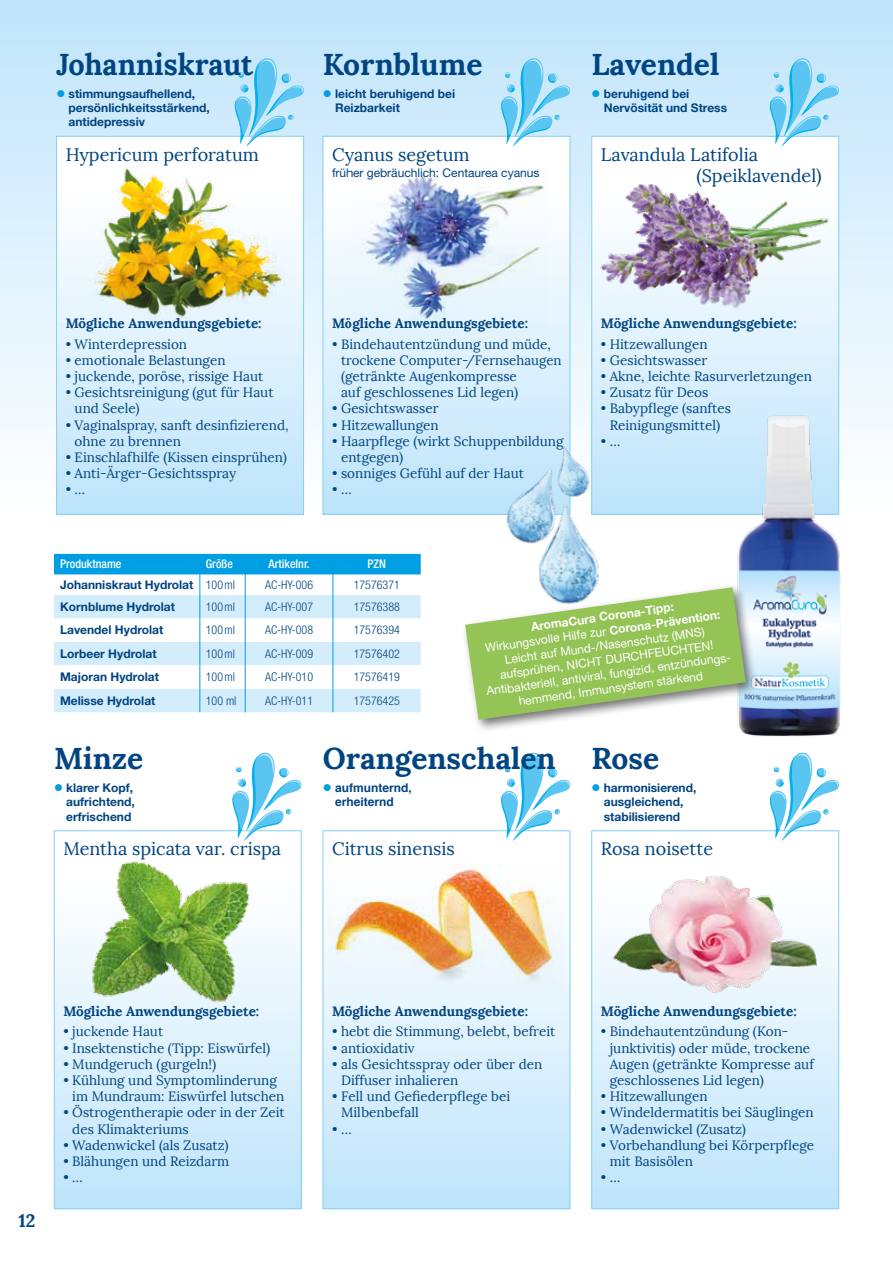
<style>
.page{position:relative;width:893px;height:1263px;background:#fff}
.page>*{position:absolute;margin:0;border:0;box-sizing:border-box;transform-origin:0 0}
.t1{font:700 30px "Lora";color:#004481}
.t2{font:700 30px "Lora";color:#004481;scale:.96 1}
.t3{font:18px/21.6px "Lora";color:#004481}
.t4{font:700 18px "Lora";color:#004481}
.t5{font:13.5px/16.2px "Lora";color:#004481}
.t6{font:700 13.5px "Lora";color:#004481}
.t7{font:700 12px/14.4px "Helvetica Neue LT Std";color:#004481}
.t8{font:12px/14.4px "Helvetica Neue LT Std";color:#fff;text-align:center}
.t9{font:300 condensed 12px "Helvetica Neue LT Std";color:#004481}
.t10{font:12px "Helvetica Neue LT Std";color:#004481}
.t11{font:500 condensed 12px "Helvetica Neue LT Std";color:#fff}
.t12{font:700 12px/14.4px "Helvetica";color:#004481;text-align:center}
.s1{color:#009fe3}
.s2{font-weight:300;font-stretch:condensed}
.s3{font-weight:700}
</style>
<div class="page">
<div style="left:0;top:0;width:893px;height:591px;background:linear-gradient(to bottom,#c0e5fb,#fff)"></div>
<div style="left:592px;top:136px;width:247px;height:378px;background:linear-gradient(to bottom,#fff,#bfe5fb)"></div>
<svg style="left:769px;top:57px;width:71px;height:90px;background:#a3ddf7"></svg>
<img style="left:593px;top:173px;width:243px;height:148px">
<div style="left:323px;top:136px;width:247px;height:378px;background:linear-gradient(to bottom,#fff,#bfe5fb)"></div>
<div style="left:323px;top:136px;width:247px;height:378px;border:1px solid #83d0f5"></div>
<svg style="left:500px;top:57px;width:71px;height:90px;background:#a3ddf7"></svg>
<img style="left:351px;top:169px;width:196px;height:163px">
<div style="left:54px;top:831px;width:247px;height:378px;background:linear-gradient(to bottom,#fff,#bfe5fb)"></div>
<div style="left:54px;top:830px;width:247px;height:379px;border:1px solid #83d0f5"></div>
<svg style="left:231px;top:752px;width:71px;height:89px"></svg>
<img style="left:77px;top:853px;width:185px;height:164px">
<div style="left:323px;top:831px;width:247px;height:378px;background:linear-gradient(to bottom,#fff,#bfe5fb)"></div>
<div style="left:323px;top:830px;width:247px;height:379px;border:1px solid #83d0f5"></div>
<svg style="left:500px;top:752px;width:71px;height:89px"></svg>
<div style="left:592px;top:831px;width:247px;height:378px;background:linear-gradient(to bottom,#fff,#bfe4fb)"></div>
<div style="left:591px;top:830px;width:248px;height:379px;border:1px solid #83d0f5"></div>
<svg style="left:769px;top:752px;width:71px;height:89px"></svg>
<img style="left:596px;top:862px;width:220px;height:146px">
<img style="left:533px;top:497px;width:71px;height:86px">
<img style="left:548px;top:440px;width:47px;height:63px">
<img style="left:497px;top:455px;width:80px;height:100px">
<svg style="left:54px;top:554px;width:367px;height:158px"></svg>
<img style="left:728px;top:404px;width:125px;height:333px">
<div style="left:461px;top:583px;width:298px;height:150px;background:#000;opacity:.55"></div>
<svg style="left:465px;top:587px;width:281px;height:133px"></svg>
<svg style="left:58px;top:138px;width:244px;height:374px;background:#d4edfc"></svg>
<div style="left:56px;top:136px;width:248px;height:378px;border:1px solid #83d0f5"></div>
<svg style="left:234px;top:57px;width:71px;height:90px;background:#a3ddf7"></svg>
<img style="left:54px;top:158px;width:248px;height:170px">
<img style="left:328px;top:863px;width:234px;height:129px">
<h1 class="t2" style="left:56px;top:44px;width:207px">Johanniskraut</h1>
<p class="t7" style="left:69px;top:86px;width:143px;text-indent:-12px"><span class="s1">●</span> stimmungsaufhellend, persönlichkeitsstärkend, antidepressiv</p>
<h2 class="t3" style="left:66px;top:144px;width:195px">Hypericum perforatum</h2>
<h1 class="t1" style="left:323px;top:44px;width:161px">Kornblume</h1>
<p class="t7" style="left:335px;top:86px;width:122px;text-indent:-12px"><span class="s1">●</span> leicht beruhigend bei<br>Reizbarkeit</p>
<h2 class="t3" style="left:332px;top:144px;width:139px">Cyanus segetum</h2>
<p class="t10" style="left:332px;top:166px;width:209px">früher gebräuchlich: Centaurea cyanus</p>
<h1 class="t1" style="left:591px;top:44px;width:129px">Lavendel</h1>
<p class="t7" style="left:604px;top:86px;width:125px;text-indent:-12px"><span class="s1">●</span> beruhigend bei<br>Nervösität und Stress</p>
<h2 class="t3" style="left:697px;top:144px;width:127px;text-indent:-96px">Lavandula Latifolia (Speiklavendel)</h2>
<p class="t6" style="left:66px;top:315px;width:197px">Mögliche Anwendungsgebiete:</p>
<p class="t5" style="left:66px;top:336px;width:123px">• Winterdepression</p>
<p class="t5" style="left:66px;top:352px;width:161px">• emotionale Belastungen</p>
<p class="t5" style="left:66px;top:368px;width:199px">• juckende, poröse, rissige Haut</p>
<p class="t5" style="left:75px;top:385px;width:200px;text-indent:-9px">• Gesichtsreinigung (gut für Haut und Seele)</p>
<p class="t5" style="left:75px;top:417px;width:215px;text-indent:-9px">• Vaginalspray, sanft desinfizierend, ohne zu brennen</p>
<p class="t5" style="left:66px;top:449px;width:223px">• Einschlafhilfe (Kissen einsprühen)</p>
<p class="t5" style="left:66px;top:466px;width:172px">• Anti-Ärger-Gesichtsspray</p>
<p class="t5" style="left:66px;top:482px;width:21px">• …</p>
<p class="t6" style="left:332px;top:315px;width:197px">Mögliche Anwendungsgebiete:</p>
<p class="t5" style="left:341px;top:336px;width:222px;text-indent:-9px">• Bindehautentzündung und müde, trockene Computer-/Fernsehaugen (getränkte Augenkompresse<br>auf geschlossenes Lid legen)</p>
<p class="t5" style="left:332px;top:401px;width:108px">• Gesichtswasser</p>
<p class="t5" style="left:332px;top:417px;width:108px">• Hitzewallungen</p>
<p class="t5" style="left:341px;top:433px;width:224px;text-indent:-9px">• Haarpflege (wirkt Schuppenbildung entgegen)</p>
<p class="t5" style="left:332px;top:466px;width:193px">• sonniges Gefühl auf der Haut</p>
<p class="t5" style="left:332px;top:482px;width:21px">• …</p>
<p class="t6" style="left:601px;top:315px;width:197px">Mögliche Anwendungsgebiete:</p>
<p class="t5" style="left:601px;top:336px;width:108px">• Hitzewallungen</p>
<p class="t5" style="left:601px;top:352px;width:108px">• Gesichtswasser</p>
<p class="t5" style="left:601px;top:368px;width:212px">• Akne, leichte Rasurverletzungen</p>
<p class="t5" style="left:601px;top:385px;width:109px">• Zusatz für Deos</p>
<p class="t5" style="left:601px;top:401px;width:132px;text-align:center">• Babypflege (sanftes<br>Reinigungsmittel)</p>
<p class="t5" style="left:601px;top:433px;width:21px">• …</p>
<p class="t11" style="left:60px;top:557px;width:63px">Produktname</p>
<p class="t11" style="left:206px;top:557px;width:29px">Größe</p>
<p class="t11" style="left:269px;top:557px;width:43px">Artikelnr.</p>
<p class="t11" style="left:368px;top:557px;width:20px">PZN</p>
<p class="t7" style="left:60px;top:577px;width:177px">Johanniskraut Hydrolat <span class="s2">100ml</span></p>
<p class="t9" style="left:265px;top:578px;width:50px">AC-HY-006</p>
<p class="t9" style="left:354px;top:578px;width:48px">17576371</p>
<p class="t7" style="left:60px;top:599px;width:117px">Kornblume Hydrolat</p>
<p class="t9" style="left:206px;top:600px;width:31px">100ml</p>
<p class="t9" style="left:265px;top:600px;width:50px">AC-HY-007</p>
<p class="t9" style="left:354px;top:600px;width:48px">17576388</p>
<p class="t7" style="left:60px;top:623px;width:105px">Lavendel Hydrolat</p>
<p class="t9" style="left:206px;top:623px;width:31px">100ml</p>
<p class="t9" style="left:265px;top:623px;width:50px">AC-HY-008</p>
<p class="t9" style="left:354px;top:623px;width:48px">17576394</p>
<p class="t7" style="left:60px;top:646px;width:98px">Lorbeer Hydrolat</p>
<p class="t9" style="left:206px;top:647px;width:31px">100ml</p>
<p class="t9" style="left:265px;top:647px;width:50px">AC-HY-009</p>
<p class="t9" style="left:354px;top:647px;width:48px">17576402</p>
<p class="t7" style="left:60px;top:670px;width:100px">Majoran Hydrolat</p>
<p class="t9" style="left:206px;top:670px;width:31px">100ml</p>
<p class="t9" style="left:265px;top:670px;width:50px">AC-HY-010</p>
<p class="t9" style="left:354px;top:670px;width:48px">17576419</p>
<p class="t7" style="left:60px;top:693px;width:97px">Melisse Hydrolat</p>
<p class="t9" style="left:206px;top:694px;width:32px">100 ml</p>
<p class="t9" style="left:265px;top:694px;width:50px">AC-HY-011</p>
<p class="t9" style="left:354px;top:694px;width:48px">17576425</p>
<p class="t8" style="left:478px;top:627px;width:250px;rotate:-8deg"><span class="s3">AromaCura Corona-Tipp:<br></span>Wirkungsvolle Hilfe zur <span class="s3">Corona-Prävention:<br></span>Leicht auf Mund-/Nasenschutz (MNS) aufsprühen, NICHT DURCHFEUCHTEN!<br>Antibakteriell, antiviral, fungizid, entzündungs&shy;hemmend, Immunsystem stärkend</p>
<h1 class="t1" style="left:54px;top:739px;width:91px">Minze</h1>
<p class="t7" style="left:66px;top:780px;width:70px;text-indent:-12px"><span class="s1">●</span> klarer Kopf, aufrichtend, erfrischend</p>
<h2 class="t3" style="left:63px;top:838px;width:219px">Mentha spicata var. crispa</h2>
<h1 class="t1" style="left:323px;top:739px;width:234px">Orangenschalen</h1>
<p class="t12" style="left:323px;top:781px;width:90px"><span class="s1">●</span> aufmunternd, erheiternd</p>
<h2 class="t3" style="left:332px;top:838px;width:124px">Citrus sinensis</h2>
<h1 class="t1" style="left:591px;top:739px;width:69px">Rose</h1>
<p class="t7" style="left:591px;top:780px;width:106px;text-align:center"><span class="s1">●</span> harmonisierend, ausgleichend, stabilisierend</p>
<h2 class="t3" style="left:601px;top:838px;width:114px">Rosa noisette</h2>
<h2 class="t4" style="left:19px;top:1209px;width:18px">12</h2>
<p class="t6" style="left:63px;top:1002px;width:197px">Mögliche Anwendungsgebiete:</p>
<p class="t5" style="left:63px;top:1024px;width:101px">• juckende Haut</p>
<p class="t5" style="left:63px;top:1040px;width:208px">• Insektenstiche (Tipp: Eiswürfel)</p>
<p class="t5" style="left:63px;top:1056px;width:154px">• Mundgeruch (gurgeln!)</p>
<p class="t5" style="left:72px;top:1072px;width:214px;text-indent:-9px">• Kühlung und Symptomlinderung im Mundraum: Eiswürfel lutschen</p>
<p class="t5" style="left:72px;top:1105px;width:214px;text-indent:-9px">• Östrogentherapie oder in der Zeit des Klimakteriums</p>
<p class="t5" style="left:63px;top:1137px;width:167px">• Wadenwickel (als Zusatz)</p>
<p class="t5" style="left:63px;top:1153px;width:167px">• Blähungen und Reizdarm</p>
<p class="t5" style="left:63px;top:1169px;width:21px">• …</p>
<p class="t6" style="left:332px;top:1002px;width:197px">Mögliche Anwendungsgebiete:</p>
<p class="t5" style="left:332px;top:1024px;width:225px">• hebt die Stimmung, belebt, befreit</p>
<p class="t5" style="left:332px;top:1040px;width:84px">• antioxidativ</p>
<p class="t5" style="left:341px;top:1056px;width:203px;text-indent:-9px">• als Gesichtsspray oder über den<br>Diffuser inhalieren</p>
<p class="t5" style="left:341px;top:1088px;width:171px;text-indent:-9px">• Fell und Gefiederpflege bei<br>Milbenbefall</p>
<p class="t5" style="left:332px;top:1121px;width:21px">• …</p>
<p class="t6" style="left:601px;top:1002px;width:197px">Mögliche Anwendungsgebiete:</p>
<p class="t5" style="left:610px;top:1024px;width:206px;text-indent:-9px">• Bindehautentzündung (Kon&shy;junktivitis) oder müde, trockene<br>Augen (getränkte Kompresse auf geschlossenes Lid legen)</p>
<p class="t5" style="left:601px;top:1088px;width:108px">• Hitzewallungen</p>
<p class="t5" style="left:601px;top:1105px;width:214px">• Windeldermatitis bei Säuglingen</p>
<p class="t5" style="left:601px;top:1121px;width:147px">• Wadenwickel (Zusatz)</p>
<p class="t5" style="left:610px;top:1137px;width:206px;text-indent:-9px">• Vorbehandlung bei Körperpflege mit Basisölen</p>
<p class="t5" style="left:601px;top:1169px;width:21px">• …</p>
</div>
